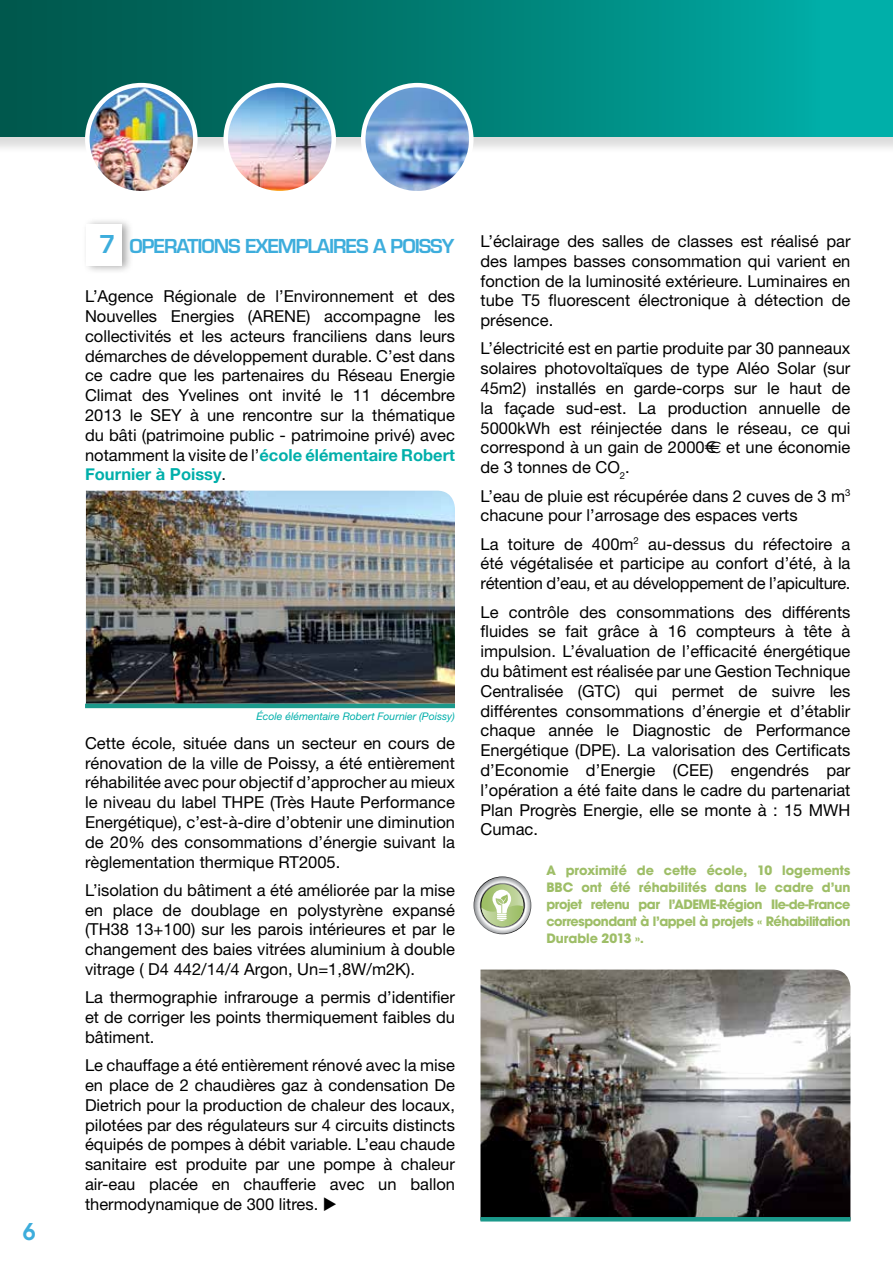
<style>
.page{position:relative;width:893px;height:1263px;background:#fff}
.page>*{position:absolute;margin:0;border:0;box-sizing:border-box;transform-origin:0 0}
.t1{font:600 25.5px "Avant Garde Gothic Itc T";color:#3daddc}
.t2{font:600 18.75px "Eurostile";letter-spacing:-.06em;color:#3daddc}
.t3{font:16.5px/19.8px "Helvetica Neue";color:#000;text-align:justify}
.t4{font:700 14.25px/17.1px "Avant Garde Gothic Itc T";letter-spacing:-.03em;color:#9ebe67;text-align:justify}
.t5{font:italic 10.5px "Helvetica Neue";color:#00afaa}
.s1{font-size:24px}
.s2{font-weight:700;color:#00afaa}
.s3{font-family:"Euro Sans"}
</style>
<div class="page">
<div style="left:0;top:0;width:893px;height:136px;background:linear-gradient(to right,#045347,#00afa9)"></div>
<div style="left:82px;top:217px;width:52px;height:58px;background:#000;opacity:.35"></div>
<div style="left:86px;top:224px;width:36px;height:42px;background:#fff"></div>
<img style="left:86px;top:491px;width:369px;height:213px">
<img style="left:480px;top:969px;width:370px;height:248px">
<img style="left:87px;top:85px;width:108px;height:108px;border-radius:54px">
<div style="left:85px;top:83px;width:113px;height:112px;border:4px solid #fff;border-radius:50%"></div>
<img style="left:226px;top:85px;width:108px;height:108px;border-radius:54px">
<div style="left:223px;top:83px;width:113px;height:112px;border:4px solid #fff;border-radius:50%"></div>
<img style="left:363px;top:85px;width:108px;height:108px;border-radius:54px">
<div style="left:361px;top:83px;width:112px;height:112px;border:4px solid #fff;border-radius:50%"></div>
<hr style="left:85px;top:704px;width:370px;height:4px;background:#1b998b">
<hr style="left:480px;top:1217px;width:370px;height:4px;background:#1b998b">
<svg style="left:473px;top:876px;width:58px;height:58px"></svg>
<svg style="left:474px;top:877px;width:57px;height:56px"></svg>
<svg style="left:480px;top:883px;width:45px;height:44px"></svg>
<h1 class="t1" style="left:23px;top:1216px;width:14px">6</h1>
<p class="t2" style="left:99px;top:235px;width:357px"><span class="s1">7</span> OPERATIONS EXEMPLAIRES A POISSY</p>
<p class="t3" style="left:85px;top:286px;width:371px">L’Agence Régionale de l’Environnement et des Nouvelles Energies (ARENE) accompagne les collectivités et les acteurs franciliens dans leurs démarches de développement durable. C’est dans ce cadre que les partenaires du Réseau Energie Climat des Yvelines ont invité le 11 décembre 2013 le SEY à une rencontre sur la thématique du bâti (patrimoine public - patrimoine privé) avec notamment la visite de l’<span class="s2">école élémentaire Robert Fournier à Poissy</span>.</p>
<p class="t5" style="left:257px;top:710px;width:200px">École élémentaire Robert Fournier (Poissy)</p>
<p class="t3" style="left:85px;top:733px;width:371px">Cette école, située dans un secteur en cours de rénovation de la ville de Poissy, a été entièrement réhabilitée avec pour objectif d’approcher au mieux le niveau du label THPE (Très Haute Performance Energétique), c’est-à-dire d’obtenir une diminution de 20% des consommations d’énergie suivant la règlementation thermique RT2005.</p>
<p class="t3" style="left:85px;top:880px;width:371px">L’isolation du bâtiment a été améliorée par la mise en place de doublage en polystyrène expansé (TH38 13+100) sur les parois intérieures et par le changement des baies vitrées aluminium à double vitrage ( D4 442/14/4 Argon, Un=1,8W/m2K).</p>
<p class="t3" style="left:85px;top:987px;width:371px">La thermographie infrarouge a permis d’identifier et de corriger les points thermiquement faibles du bâtiment.</p>
<p class="t3" style="left:85px;top:1055px;width:371px">Le chauffage a été entièrement rénové avec la mise en place de 2 chaudières gaz à condensation De Dietrich pour la production de chaleur des locaux, pilotées par des régulateurs sur 4 circuits distincts équipés de pompes à débit variable. L’eau chaude sanitaire est produite par une pompe à chaleur air-eau placée en chaufferie avec un ballon thermodynamique de 300 litres. ◆</p>
<p class="t3" style="left:480px;top:231px;width:371px">L’éclairage des salles de classes est réalisé par des lampes basses consommation qui varient en fonction de la luminosité extérieure. Luminaires en tube T5 fluorescent électronique à détection de présence.</p>
<p class="t3" style="left:480px;top:338px;width:371px">L’électricité est en partie produite par 30 panneaux solaires photovoltaïques de type Aléo Solar (sur 45m2) installés en garde-corps sur le haut de la façade sud-est. La production annuelle de 5000kWh est réinjectée dans le réseau, ce qui correspond à un gain de 2000€<span class="s3">e</span> et une économie de 3 tonnes de CO<sub>2</sub>.</p>
<p class="t3" style="left:480px;top:485px;width:371px">L’eau de pluie est récupérée dans 2 cuves de 3 m<sup>3 </sup>chacune pour l’arrosage des espaces verts</p>
<p class="t3" style="left:480px;top:534px;width:371px">La toiture de 400m<sup>2</sup> au-dessus du réfectoire a été végétalisée et participe au confort d’été, à la rétention d’eau, et au développement de l’apiculture.</p>
<p class="t3" style="left:480px;top:601px;width:371px">Le contrôle des consommations des différents fluides se fait grâce à 16 compteurs à tête à impulsion. L’évaluation de l’efficacité énergétique du bâtiment est réalisée par une Gestion Technique Centralisée (GTC) qui permet de suivre les différentes consommations d’énergie et d’établir chaque année le Diagnostic de Performance Energétique (DPE). La valorisation des Certificats d’Economie d’Energie (CEE) engendrés par l’opération a été faite dans le cadre du partenariat Plan Progrès Energie, elle se monte à : 15 MWH Cumac.</p>
<p class="t4" style="left:546px;top:861px;width:306px">A proximité de cette école, 10 logements BBC ont été réhabilités dans le cadre d’un projet retenu par l’ADEME-Région Ile-de-France correspondant à l’appel à projets « Réhabilitation Durable 2013 ».</p>
</div>
